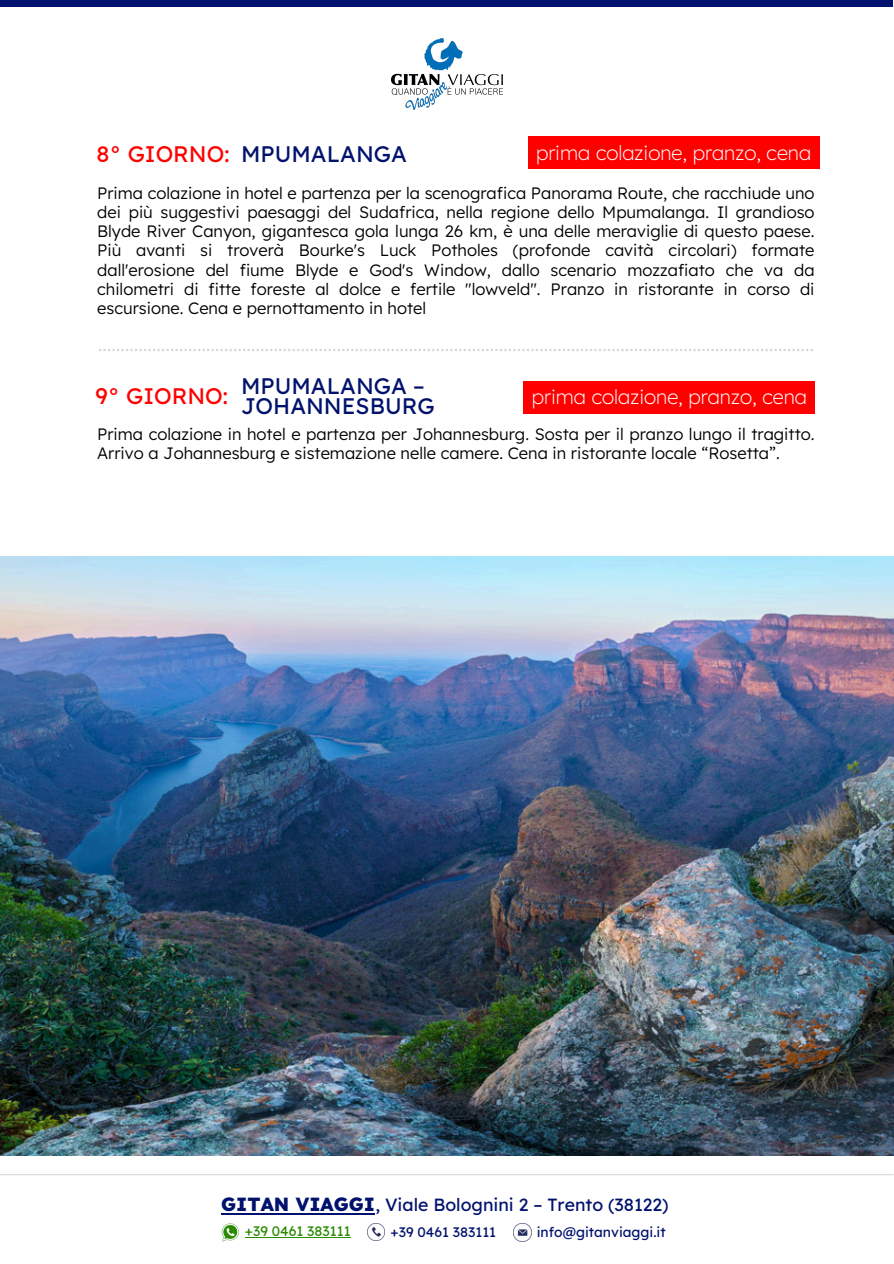
<style>
.page{position:relative;width:894px;height:1264px;background:#fff}
.page>*{position:absolute;margin:0;border:0;box-sizing:border-box;transform-origin:0 0}
.t1{font:22.5px/20.2px "Lexend";color:#00126d}
.t2{font:22.5px "Lexend";color:#f00}
.t3{font:200 20.1px "Lexend";color:#fff}
.t4{font:17.7px "Lexend";color:#00126d}
.t5{font:300 16.5px/19.2px "Lexend";color:#000;text-align:justify}
.t6{font:13.8px "Lexend";color:#00126d}
.t7{font:13.8px "Lexend";color:#2c8a03}
.s1{font-weight:800;font-size:19.05px}
</style>
<div class="page">
<hr style="left:0;top:1174px;width:893px;height:1px;background:#d7d7d7">
<img style="left:221px;top:1223px;width:18px;height:18px">
<hr style="left:245px;top:1236px;width:105px;height:1px;background:#2c8a03">
<img style="left:367px;top:1223px;width:17px;height:17px">
<img style="left:513px;top:1223px;width:18px;height:18px">
<hr style="left:221px;top:1213px;width:154px;height:1px;background:#00126d">
<img style="left:391px;top:38px;width:111px;height:71px">
<div style="left:1px;top:0;width:891px;height:7px;background:#00126d"></div>
<div style="left:528px;top:136px;width:291px;height:33px;background:#f00"></div>
<svg style="left:99px;top:349px;width:713px;height:2px"></svg>
<div style="left:523px;top:381px;width:291px;height:32px;background:#f00"></div>
<img style="left:0;top:556px;width:892px;height:599px">
<p class="t2" style="left:96px;top:140px;width:135px">8° GIORNO:</p>
<h1 class="t1" style="left:241px;top:144px;width:167px">MPUMALANGA</h1>
<h1 class="t3" style="left:536px;top:139px;width:277px">prima colazione, pranzo, cena</h1>
<h3 class="t5" style="left:97px;top:183px;width:718px">Prima colazione in hotel e partenza per la scenografica Panorama Route, che racchiude uno dei più suggestivi paesaggi del Sudafrica, nella regione dello Mpumalanga. Il grandioso Blyde River Canyon, gigantesca gola lunga 26 km, è una delle meraviglie di questo paese.<br>Più avanti si troverà Bourke's Luck Potholes (profonde cavità circolari) formate dall'erosione del fiume Blyde e God's Window, dallo scenario mozzafiato che va da chilometri di fitte foreste al dolce e fertile "lowveld". Pranzo in ristorante in corso di escursione. Cena e pernottamento in hotel</h3>
<p class="t2" style="left:95px;top:381px;width:134px">9° GIORNO:</p>
<p class="t1" style="left:241px;top:375px;width:195px">MPUMALANGA –<br>JOHANNESBURG</p>
<h2 class="t3" style="left:531px;top:384px;width:277px">prima colazione, pranzo, cena</h2>
<h4 class="t5" style="left:97px;top:424px;width:718px">Prima colazione in hotel e partenza per Johannesburg. Sosta per il pranzo lungo il tragitto.<br>Arrivo a Johannesburg e sistemazione nelle camere. Cena in ristorante locale “Rosetta”.</h4>
<h4 class="t4" style="left:221px;top:1193px;width:449px"><span class="s1">GITAN VIAGGI</span>, Viale Bolognini 2 – Trento (38122)</h4>
<p class="t7" style="left:245px;top:1222px;width:107px">+39 0461 383111</p>
<h1 class="t6" style="left:390px;top:1223px;width:107px">+39 0461 383111</h1>
<h1 class="t6" style="left:536px;top:1223px;width:130px">info@gitanviaggi.it</h1>
</div>
